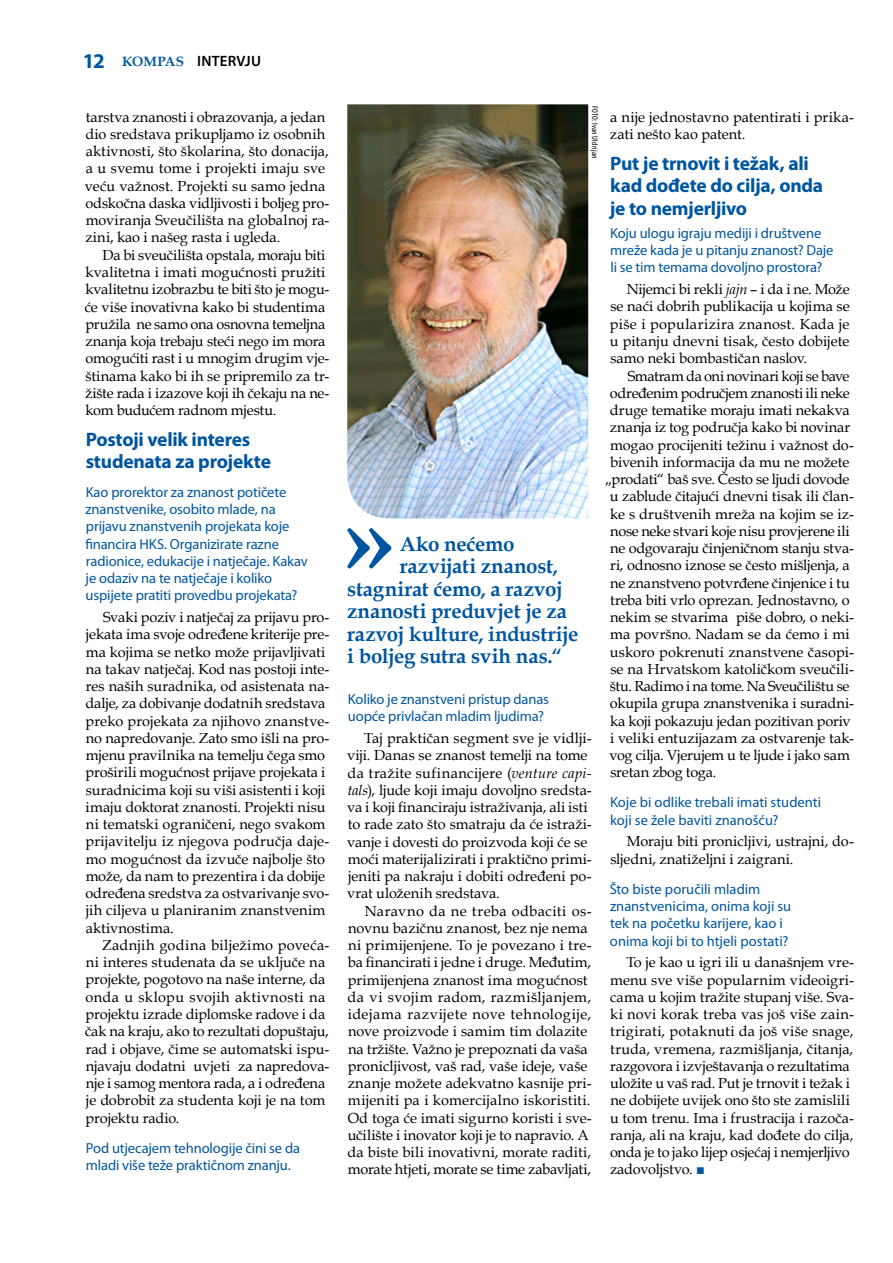
<style>
.page{position:relative;width:893px;height:1263px;background:#fff}
.page>*{position:absolute;margin:0;border:0;box-sizing:border-box;transform-origin:0 0}
.t1{font:700 103.8px "Palatino Linotype";color:#0055a1}
.t2{font:700 20.55px "Book Antiqua";letter-spacing:-.015em;color:#0055a1}
.t3{font:700 19.5px/22.5px "Myriad Pro";letter-spacing:-.015em;color:#0055a1}
.t4{font:600 15px "Myriad Pro";letter-spacing:.015em;color:#000}
.t5{font:14.55px/17.2px "Book Antiqua";letter-spacing:-.005em;color:#000}
.t6{font:14.55px/17.2px "Myriad Pro";letter-spacing:-.005em;color:#0055a1}
.t7{font:14.55px "Book Antiqua";letter-spacing:-.025em;color:#000}
.t8{font:14.55px "Book Antiqua";letter-spacing:-.03em;color:#000}
.t9{font:condensed 8.4px "Myriad Pro";letter-spacing:.03em;color:#000}
.s1{font-weight:700;font-size:21px;color:#0055a1}
.s2{font-family:"Book Antiqua";font-weight:700;font-size:13.5px;color:#0055a1}
.s3{font-style:italic}
.s4{color:#0055a1}
</style>
<div class="page">
<img style="left:347px;top:104px;width:241px;height:414px">
<p class="t4" style="left:83px;top:51px;width:180px"><span class="s1">12</span> <span class="s2">KOMPAS</span> INTERVJU</p>
<p class="t5" style="left:85px;top:108px;width:246px">tarstva znanosti i obrazovanja, a jedan dio sredstava prikupljamo iz osobnih aktivnosti, što školarina, što donacija, a u svemu tome i projekti imaju sve veću važnost. Projekti su samo jedna odskočna daska vidljivosti i boljeg pro&shy;moviranja Sveučilišta na globalnoj ra&shy;zini, kao i našeg rasta i ugleda.</p>
<p class="t5" style="left:85px;top:246px;width:246px;text-indent:18px">Da bi sveučilišta opstala, moraju biti kvalitetna i imati mogućnosti pružiti kvalitetnu izobrazbu te biti što je mogu&shy;će više inovativna kako bi studentima pružila ne samo ona osnovna temeljna znanja koja trebaju steći nego im mora omogućiti rast i u mnogim drugim vje&shy;štinama kako bi ih se pripremilo za tr&shy;žište rada i izazove koji ih čekaju na ne&shy;kom budućem radnom mjestu.</p>
<h3 class="t3" style="left:86px;top:427px;width:187px">Postoji velik interes studenata za projekte</h3>
<p class="t6" style="left:85px;top:483px;width:224px">Kao prorektor za znanost potičete znanstvenike, osobito mlade, na prijavu znanstvenih projekata koje financira HKS. Organizirate razne radionice, edukacije i natječaje. Kakav je odaziv na te natječaje i koliko uspijete pratiti provedbu projekata?</p>
<p class="t5" style="left:85px;top:608px;width:245px;text-indent:18px">Svaki poziv i natječaj za prijavu pro&shy;jekata ima svoje određene kriterije pre&shy;ma kojima se netko može prijavljivati na takav natječaj. Kod nas postoji inte&shy;res naših suradnika, od asistenata na&shy;dalje, za dobivanje dodatnih sredstava preko projekata za njihovo znanstve&shy;no napredovanje. Zato smo išli na pro&shy;mjenu pravilnika na temelju čega smo proširili mogućnost prijave projekata i suradnicima koji su viši asistenti i koji imaju doktorat znanosti. Projekti nisu ni tematski ograničeni, nego svakom prijavitelju iz njegova područja daje&shy;mo mogućnost da izvuče najbolje što može, da nam to prezentira i da dobije određena sredstva za ostvarivanje svo&shy;jih ciljeva u planiranim znanstvenim aktivnostima.</p>
<p class="t5" style="left:85px;top:936px;width:246px;text-indent:17px">Zadnjih godina bilježimo poveća&shy;ni interes studenata da se uključe na projekte, pogotovo na naše interne, da onda u sklopu svojih aktivnosti na projektu izrade diplomske radove i da čak na kraju, ako to rezultati dopuštaju, rad i objave, čime se automatski ispu&shy;njavaju dodatni uvjeti za napredova&shy;nje i samog mentora rada, a i određena je dobrobit za studenta koji je na tom projektu radio.</p>
<p class="t6" style="left:86px;top:1139px;width:216px">Pod utjecajem tehnologije čini se da mladi više teže praktičnom znanju.</p>
<p class="t9" style="left:600px;top:106px;width:54px;rotate:90deg">FOTO: Ivan Uldrijan</p>
<p class="t5" style="left:610px;top:108px;width:245px">a nije jednostavno patentirati i prika&shy;zati nešto kao patent.</p>
<h3 class="t3" style="left:610px;top:151px;width:215px">Put je trnovit i težak, ali kad dođete do cilja, onda je to nemjerljivo</h3>
<p class="t6" style="left:610px;top:224px;width:225px">Koju ulogu igraju mediji i društvene mreže kada je u pitanju znanost? Daje li se tim temama dovoljno prostora?</p>
<p class="t5" style="left:610px;top:280px;width:241px;text-align:justify;text-indent:17px">Nijemci bi rekli <span class="s3">jajn</span> – i da i ne. Može se naći dobrih publikacija u kojima se piše i popularizira znanost. Kada je u pitanju dnevni tisak, često dobijete samo neki bombastičan naslov.</p>
<p class="t8" style="left:628px;top:365px;width:223px">Smatram da oni novinari koji se bave</p>
<p class="t7" style="left:610px;top:383px;width:241px">određenim područjem znanosti ili neke</p>
<p class="t5" style="left:610px;top:401px;width:241px">druge tematike moraju imati nekakva</p>
<p class="t5" style="left:610px;top:418px;width:242px">znanja iz tog područja kako bi novinar</p>
<p class="t5" style="left:610px;top:436px;width:245px">mogao procijeniti težinu i važnost do-</p>
<p class="t5" style="left:610px;top:453px;width:241px">bivenih informacija da mu ne možete</p>
<p class="t5" style="left:605px;top:470px;width:246px">„prodati“ baš sve. Često se ljudi dovode</p>
<p class="t5" style="left:610px;top:487px;width:245px">u zablude čitajući dnevni tisak ili član-</p>
<p class="t5" style="left:610px;top:505px;width:245px">ke s društvenih mreža na kojim se iz-</p>
<p class="t7" style="left:610px;top:521px;width:241px">nose neke stvari koje nisu provjerene ili</p>
<p class="t5" style="left:610px;top:539px;width:245px">ne odgovaraju činjeničnom stanju stva-</p>
<p class="t5" style="left:610px;top:556px;width:241px">ri, odnosno iznose se često mišljenja, a</p>
<p class="t5" style="left:610px;top:574px;width:241px">ne znanstveno potvrđene činjenice i tu</p>
<p class="t5" style="left:610px;top:591px;width:241px">treba biti vrlo oprezan. Jednostavno, o</p>
<p class="t5" style="left:610px;top:608px;width:245px">nekim se stvarima piše dobro, o neki-</p>
<p class="t5" style="left:610px;top:625px;width:241px">ma površno. Nadam se da ćemo i mi</p>
<p class="t5" style="left:610px;top:643px;width:245px">uskoro pokrenuti znanstvene časopi-</p>
<p class="t5" style="left:610px;top:660px;width:245px">se na Hrvatskom katoličkom sveučili-</p>
<p class="t7" style="left:610px;top:676px;width:241px">štu. Radimo i na tome. Na Sveučilištu se</p>
<p class="t5" style="left:610px;top:694px;width:245px">okupila grupa znanstvenika i suradni-</p>
<p class="t5" style="left:610px;top:712px;width:242px">ka koji pokazuju jedan pozitivan poriv</p>
<p class="t5" style="left:610px;top:729px;width:245px">i veliki entuzijazam za ostvarenje tak-</p>
<p class="t5" style="left:609px;top:746px;width:242px">vog cilja. Vjerujem u te ljude i jako sam</p>
<p class="t5" style="left:610px;top:763px;width:107px">sretan zbog toga.</p>
<p class="t6" style="left:610px;top:794px;width:212px">Koje bi odlike trebali imati studenti koji se žele baviti znanošću?</p>
<p class="t5" style="left:610px;top:832px;width:245px;text-indent:17px">Moraju biti pronicljivi, ustrajni, do&shy;sljedni, znatiželjni i zaigrani.</p>
<p class="t6" style="left:610px;top:880px;width:183px">Što biste poručili mladim znanstvenicima, onima koji su tek na početku karijere, kao i onima koji bi to htjeli postati?</p>
<p class="t5" style="left:610px;top:953px;width:245px;text-indent:16px">To je kao u igri ili u današnjem vre&shy;menu sve više popularnim videoigri&shy;cama u kojim tražite stupanj više. Sva&shy;ki novi korak treba vas još više zain&shy;trigirati, potaknuti da još više snage, truda, vremena, razmišljanja, čitanja, razgovora i izvještavanja o rezultatima uložite u vaš rad. Put je trnovit i težak i ne dobijete uvijek ono što ste zamislili u tom trenu. Ima i frustracija i razoča&shy;ranja, ali na kraju, kad dođete do cilja, onda je to jako lijep osjećaj i nemjerljivo zadovoljstvo. <span class="s4">■</span></p>
<h1 class="t1" style="left:344px;top:464px;width:53px">»</h1>
<h2 class="t2" style="left:400px;top:530px;width:116px">Ako nećemo</h2>
<h2 class="t2" style="left:400px;top:552px;width:160px">razvijati znanost,</h2>
<h2 class="t2" style="left:347px;top:575px;width:217px">stagnirat ćemo, a razvoj</h2>
<h2 class="t2" style="left:347px;top:597px;width:221px">znanosti preduvjet je za</h2>
<h2 class="t2" style="left:347px;top:620px;width:233px">razvoj kulture, industrije</h2>
<h2 class="t2" style="left:347px;top:642px;width:216px">i boljeg sutra svih nas.“</h2>
<p class="t6" style="left:348px;top:690px;width:203px">Koliko je znanstveni pristup danas uopće privlačan mladim ljudima?</p>
<p class="t5" style="left:347px;top:729px;width:246px;text-indent:17px">Taj praktičan segment sve je vidlji&shy;viji. Danas se znanost temelji na tome da tražite sufinancijere (<span class="s3">venture capi&shy;tals</span>), ljude koji imaju dovoljno sredsta&shy;va i koji financiraju istraživanja, ali isti to rade zato što smatraju da će istraži&shy;vanje i dovesti do proizvoda koji će se moći materijalizirati i praktično primi&shy;jeniti pa nakraju i dobiti određeni po&shy;vrat uloženih sredstava.</p>
<p class="t5" style="left:348px;top:902px;width:245px;text-indent:17px">Naravno da ne treba odbaciti os&shy;novnu bazičnu znanost, bez nje nema ni primijenjene. To je povezano i tre&shy;ba financirati i jedne i druge. Međutim, primijenjena znanost ima mogućnost da vi svojim radom, razmišljanjem, idejama razvijete nove tehnologije, nove proizvode i samim tim dolazite na tržište. Važno je prepoznati da vaša pronicljivost, vaš rad, vaše ideje, vaše znanje možete adekvatno kasnije pri&shy;mijeniti pa i komercijalno iskoristiti.<br>Od toga će imati sigurno koristi i sve&shy;učilište i inovator koji je to napravio. A da biste bili inovativni, morate raditi, morate htjeti, morate se time zabavljati,</p>
</div>
